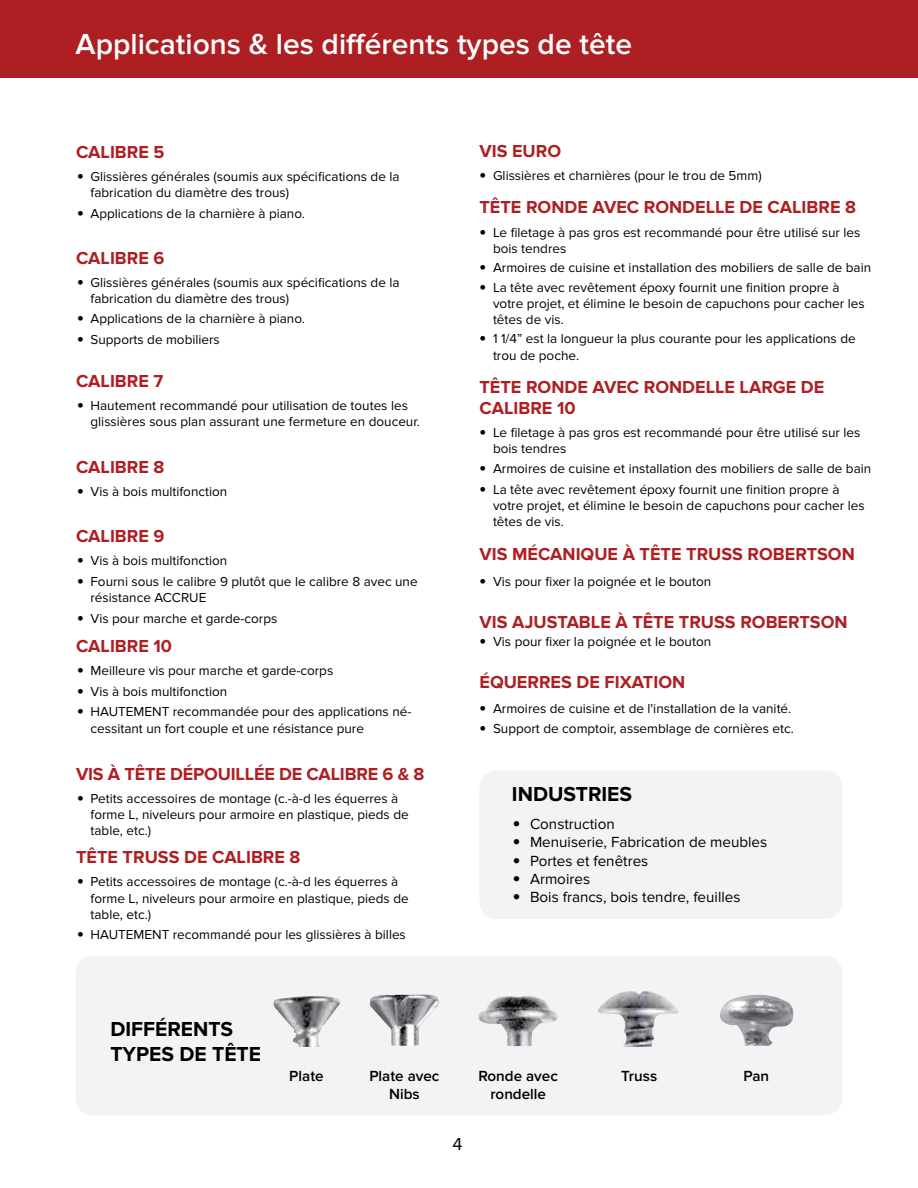
<style>
.page{position:relative;width:918px;height:1188px;background:#fff}
.page>*{position:absolute;margin:0;border:0;box-sizing:border-box;transform-origin:0 0}
.t1{font:600 30px "Proxima Nova";color:#fff}
.t2{font:700 21px/25.2px "Proxima Nova";color:#000}
.t3{font:700 18px/21.6px "Proxima Nova";color:#ad1f23}
.t4{font:18px "Proxima Nova";color:#000101}
.t5{font:15.15px "Proxima Nova";color:#000}
.t6{font:600 15.15px/18.3px "Proxima Nova";color:#000;text-align:center}
.t7{font:13.5px/16.2px "Proxima Nova";color:#000}
.s1{font-family:"Frutiger LT Std";font-weight:700}
</style>
<div class="page">
<div style="left:76px;top:956px;width:766px;height:159px;background:#f1f3f4;border-radius:18px"></div>
<div style="left:479px;top:770px;width:363px;height:149px;background:#f1f3f4;border-radius:18px"></div>
<div style="left:0;top:0;width:918px;height:78px;background:#ad1f23"></div>
<img style="left:273px;top:996px;width:67px;height:51px">
<img style="left:370px;top:995px;width:69px;height:51px">
<img style="left:478px;top:995px;width:80px;height:51px">
<img style="left:598px;top:991px;width:81px;height:56px">
<img style="left:720px;top:995px;width:74px;height:51px">
<h1 class="t1" style="left:76px;top:27px;width:558px">Applications &amp; les différents types de tête</h1>
<h3 class="t3" style="left:76px;top:142px;width:90px">CALIBRE 5</h3>
<p class="t7" style="left:91px;top:169px;width:311px;text-indent:-14px"><span class="s1">•</span> Glissières générales (soumis aux spécifications de la fabrication du diamètre des trous)</p>
<p class="t7" style="left:77px;top:206px;width:230px"><span class="s1">•</span> Applications de la charnière à piano.</p>
<h3 class="t3" style="left:76px;top:247px;width:90px">CALIBRE 6</h3>
<p class="t7" style="left:91px;top:274px;width:311px;text-indent:-14px"><span class="s1">•</span> Glissières générales (soumis aux spécifications de la fabrication du diamètre des trous)</p>
<p class="t7" style="left:77px;top:311px;width:230px"><span class="s1">•</span> Applications de la charnière à piano.</p>
<p class="t7" style="left:77px;top:332px;width:144px"><span class="s1">•</span> Supports de mobiliers</p>
<h3 class="t3" style="left:76px;top:370px;width:89px">CALIBRE 7</h3>
<p class="t7" style="left:91px;top:398px;width:331px;text-indent:-14px"><span class="s1">•</span> Hautement recommandé pour utilisation de toutes les glissières sous plan assurant une fermeture en douceur.</p>
<h3 class="t3" style="left:76px;top:456px;width:90px">CALIBRE 8</h3>
<p class="t7" style="left:77px;top:483px;width:152px"><span class="s1">•</span> Vis à bois multifonction</p>
<h3 class="t3" style="left:76px;top:526px;width:90px">CALIBRE 9</h3>
<p class="t7" style="left:77px;top:553px;width:152px"><span class="s1">•</span> Vis à bois multifonction</p>
<p class="t7" style="left:91px;top:574px;width:329px;text-indent:-14px"><span class="s1">•</span> Fourni sous le calibre 9 plutôt que le calibre 8 avec une résistance ACCRUE</p>
<p class="t7" style="left:77px;top:610px;width:202px"><span class="s1">•</span> Vis pour marche et garde-corps</p>
<h3 class="t3" style="left:76px;top:636px;width:98px">CALIBRE 10</h3>
<p class="t7" style="left:77px;top:663px;width:258px"><span class="s1">•</span> Meilleure vis pour marche et garde-corps</p>
<p class="t7" style="left:77px;top:683px;width:152px"><span class="s1">•</span> Vis à bois multifonction</p>
<p class="t7" style="left:91px;top:704px;width:322px;text-indent:-14px"><span class="s1">•</span> HAUTEMENT recommandée pour des applications né&shy;cessitant un fort couple et une résistance pure</p>
<h3 class="t3" style="left:76px;top:764px;width:350px">VIS À TÊTE DÉPOUILLÉE DE CALIBRE 6 &amp; 8</h3>
<h3 class="t3" style="left:480px;top:141px;width:83px">VIS EURO</h3>
<p class="t7" style="left:480px;top:168px;width:284px"><span class="s1">•</span> Glissières et charnières (pour le trou de 5mm)</p>
<h3 class="t3" style="left:480px;top:197px;width:378px">TÊTE RONDE AVEC RONDELLE DE CALIBRE 8</h3>
<p class="t7" style="left:493px;top:224px;width:369px;text-indent:-14px"><span class="s1">•</span> Le filetage à pas gros est recommandé pour être utilisé sur les bois tendres</p>
<p class="t7" style="left:480px;top:260px;width:393px"><span class="s1">•</span> Armoires de cuisine et installation des mobiliers de salle de bain</p>
<p class="t7" style="left:493px;top:279px;width:373px;text-indent:-14px"><span class="s1">•</span> La tête avec revêtement époxy fournit une finition propre à votre projet, et élimine le besoin de capuchons pour cacher les têtes de vis.</p>
<p class="t7" style="left:493px;top:331px;width:364px;text-indent:-14px"><span class="s1">•</span> 1 1/4” est la longueur la plus courante pour les applications de trou de poche.</p>
<h3 class="t3" style="left:480px;top:376px;width:346px">TÊTE RONDE AVEC RONDELLE LARGE DE<br>CALIBRE 10</h3>
<p class="t7" style="left:493px;top:424px;width:369px;text-indent:-14px"><span class="s1">•</span> Le filetage à pas gros est recommandé pour être utilisé sur les bois tendres</p>
<p class="t7" style="left:480px;top:461px;width:393px"><span class="s1">•</span> Armoires de cuisine et installation des mobiliers de salle de bain</p>
<p class="t7" style="left:493px;top:482px;width:373px;text-indent:-14px"><span class="s1">•</span> La tête avec revêtement époxy fournit une finition propre à votre projet, et élimine le besoin de capuchons pour cacher les têtes de vis.</p>
<h3 class="t3" style="left:480px;top:544px;width:377px">VIS MÉCANIQUE À TÊTE TRUSS ROBERTSON</h3>
<p class="t7" style="left:480px;top:574px;width:233px"><span class="s1">•</span> Vis pour fixer la poignée et le bouton</p>
<h3 class="t3" style="left:480px;top:611px;width:370px">VIS AJUSTABLE À TÊTE TRUSS ROBERTSON</h3>
<p class="t7" style="left:480px;top:634px;width:233px"><span class="s1">•</span> Vis pour fixer la poignée et le bouton</p>
<h3 class="t3" style="left:480px;top:672px;width:207px">ÉQUERRES DE FIXATION</h3>
<p class="t7" style="left:480px;top:701px;width:313px"><span class="s1">•</span> Armoires de cuisine et de l'installation de la vanité.</p>
<p class="t7" style="left:480px;top:721px;width:316px"><span class="s1">•</span> Support de comptoir, assemblage de cornières etc.</p>
<p class="t7" style="left:77px;top:791px;width:323px"><span class="s1">•</span> Petits accessoires de montage (c.-à-d les équerres à</p>
<h2 class="t2" style="left:512px;top:782px;width:122px">INDUSTRIES</h2>
<p class="t7" style="left:91px;top:807px;width:320px">forme L, niveleurs pour armoire en plastique, pieds de table, etc.)</p>
<p class="t5" style="left:513px;top:815px;width:103px"><span class="s1">•</span> Construction</p>
<p class="t5" style="left:513px;top:834px;width:256px"><span class="s1">•</span> Menuiserie, Fabrication de meubles</p>
<p class="t5" style="left:513px;top:852px;width:137px"><span class="s1">•</span> Portes et fenêtres</p>
<p class="t5" style="left:513px;top:870px;width:79px"><span class="s1">•</span> Armoires</p>
<p class="t5" style="left:513px;top:888px;width:229px"><span class="s1">•</span> Bois francs, bois tendre, feuilles</p>
<h3 class="t3" style="left:76px;top:847px;width:226px">TÊTE TRUSS DE CALIBRE 8</h3>
<p class="t7" style="left:91px;top:874px;width:320px;text-indent:-14px"><span class="s1">•</span> Petits accessoires de montage (c.-à-d les équerres à forme L, niveleurs pour armoire en plastique, pieds de table, etc.)</p>
<p class="t7" style="left:77px;top:927px;width:330px"><span class="s1">•</span> HAUTEMENT recommandé pour les glissières à billes</p>
<h2 class="t2" style="left:110px;top:1017px;width:152px">DIFFÉRENTS<br>TYPES DE TÊTE</h2>
<p class="t6" style="left:289px;top:1067px;width:36px">Plate</p>
<p class="t6" style="left:369px;top:1067px;width:72px">Plate avec<br>Nibs</p>
<p class="t6" style="left:478px;top:1067px;width:81px">Ronde avec rondelle</p>
<p class="t6" style="left:621px;top:1067px;width:37px">Truss</p>
<p class="t6" style="left:743px;top:1067px;width:27px">Pan</p>
<h3 class="t4" style="left:452px;top:1134px;width:12px">4</h3>
</div>
